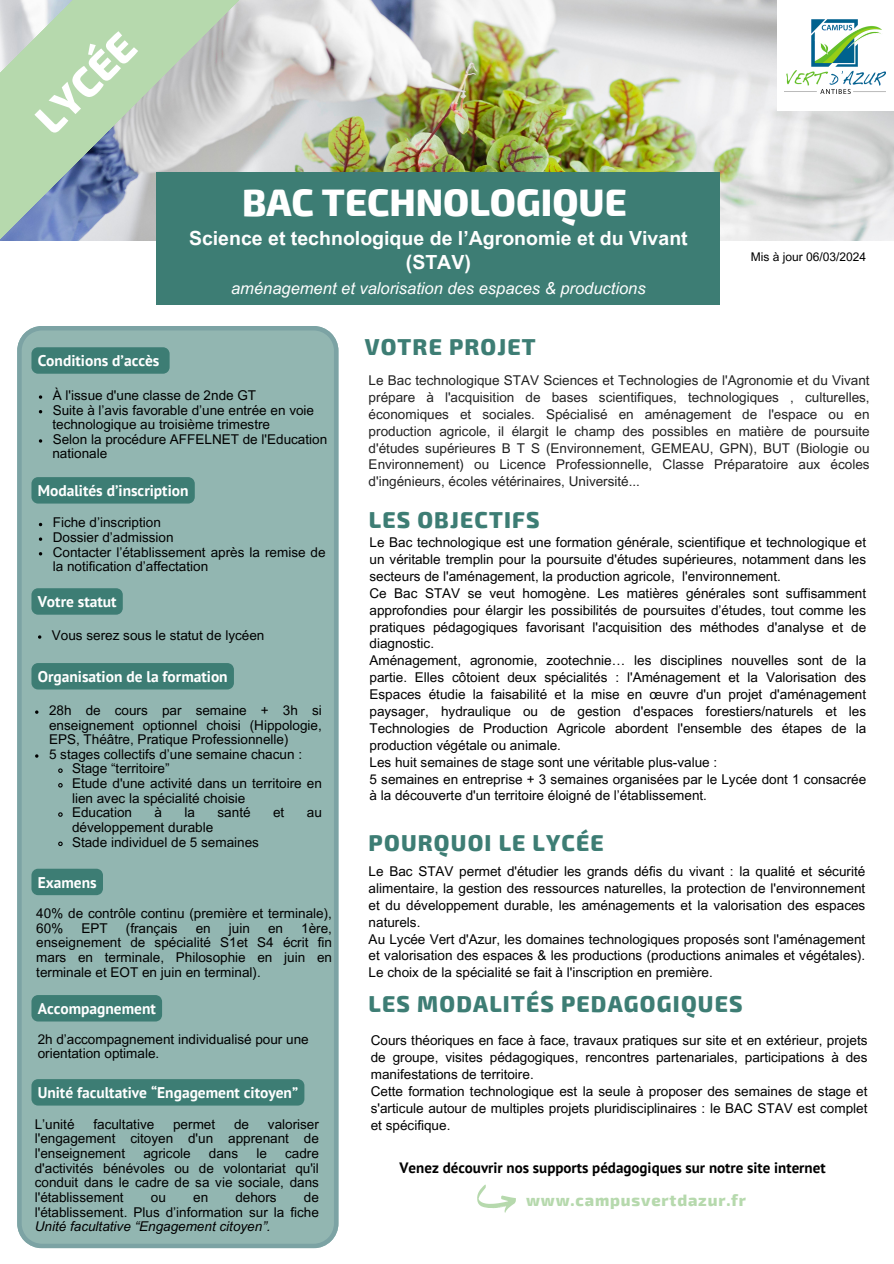
<style>
.page{position:relative;width:894px;height:1264px;background:#fff}
.page>*{position:absolute;margin:0;border:0;box-sizing:border-box;transform-origin:0 0}
.t1{font:800 41.4px "Exo 2";color:#fff}
.t2{font:800 37.5px "Exo 2";color:#fff}
.t3{font:800 22.5px "Exo 2";letter-spacing:.05em;color:#3d7d74}
.t4{font:700 19.5px/24.8px "Arial MT Pro";color:#fefefe;text-align:center}
.t5{font:italic 16.5px "Arial MT Pro";color:#fefefe}
.t6{font:800 16.2px "Exo 2";letter-spacing:.05em;color:#b6d9ad}
.t7{font:700 15.45px "PT Sans";color:#fff}
.t8{font:700 15px "PT Sans";color:#000}
.t9{font:13.5px/16.8px "Arial MT Pro";color:#000}
.t10{font:13.5px/16.8px "Arial MT Pro";color:#222;text-align:justify}
.t11{font:italic 13.5px "Arial MT Pro";color:#000}
.t12{font:12px "Arial MT Pro";color:#000}
</style>
<div class="page">
<div style="left:17px;top:326px;width:321px;height:921px;background:#92b6b1"></div>
<img style="left:270px;top:0;width:623px;height:241px">
<div style="left:777px;top:0;width:116px;height:111px;background:#fff"></div>
<img style="left:784px;top:19px;width:101px;height:74px">
<div style="left:157px;top:172px;width:562px;height:132px;background:#3d7d74"></div>
<svg style="left:0;top:0;width:270px;height:259px"></svg>
<svg style="left:477px;top:1184px;width:39px;height:28px"></svg>
<svg style="left:31px;top:347px;width:138px;height:27px;background:#3f7e75"></svg>
<svg style="left:39px;top:395px;width:3px;height:4px"></svg>
<div style="left:31px;top:477px;width:164px;height:26px;background:#3d7d74"></div>
<svg style="left:39px;top:537px;width:3px;height:4px"></svg>
<div style="left:31px;top:588px;width:92px;height:26px;background:#3d7d74"></div>
<svg style="left:31px;top:868px;width:72px;height:27px;background:#417f77"></svg>
<div style="left:31px;top:995px;width:131px;height:26px;background:#3d7d74"></div>
<div style="left:31px;top:663px;width:203px;height:26px;background:#3d7d74"></div>
<svg style="left:57px;top:767px;width:6px;height:6px"></svg>
<svg style="left:57px;top:782px;width:6px;height:6px"></svg>
<svg style="left:57px;top:811px;width:6px;height:6px"></svg>
<svg style="left:57px;top:840px;width:6px;height:7px"></svg>
<div style="left:31px;top:1079px;width:273px;height:26px;background:#3d7d74"></div>
<p class="t1" style="left:23px;top:107px;width:124px;rotate:-45deg">LYCÉE</p>
<p class="t2" style="left:242px;top:177px;width:386px">BAC TECHNOLOGIQUE</p>
<h3 class="t4" style="left:189px;top:228px;width:500px">Science et technologique de l’Agronomie et du Vivant (STAV)</h3>
<p class="t5" style="left:231px;top:282px;width:416px">aménagement et valorisation des espaces &amp; productions</p>
<h1 class="t12" style="left:750px;top:252px;width:117px">Mis à jour 06/03/2024</h1>
<h4 class="t7" style="left:38px;top:350px;width:123px">Conditions d’accès</h4>
<h6 class="t9" style="left:53px;top:388px;width:205px">À l'issue d'une classe de 2nde GT</h6>
<h4 class="t9" style="left:53px;top:403px;width:263px">Suite à l’avis favorable d’une entrée en voie</h4>
<h6 class="t9" style="left:52px;top:417px;width:219px">technologique au troisième trimestre</h6>
<h4 class="t9" style="left:53px;top:432px;width:276px">Selon la procédure AFFELNET de l'Education</h4>
<h6 class="t9" style="left:52px;top:447px;width:56px">nationale</h6>
<p class="t7" style="left:38px;top:480px;width:152px">Modalités d’inscription</p>
<h6 class="t9" style="left:53px;top:516px;width:110px">Fiche d’inscription</h6>
<p class="t9" style="left:53px;top:530px;width:122px">Dossier d’admission</p>
<h6 class="t9" style="left:53px;top:546px;width:274px;line-height:14.7px">Contacter l’établissement après la remise de la notification d’affectation</h6>
<p class="t7" style="left:38px;top:591px;width:80px">Votre statut</p>
<p class="t9" style="left:52px;top:628px;width:214px">Vous serez sous le statut de lycéen</p>
<p class="t7" style="left:38px;top:666px;width:191px">Organisation de la formation</p>
<p class="t9" style="left:49px;top:703px;width:274px">28h de cours par semaine + 3h si</p>
<p class="t9" style="left:49px;top:718px;width:274px">enseignement optionnel choisi (Hippologie,</p>
<p class="t9" style="left:49px;top:732px;width:241px">EPS, Théâtre, Pratique Professionnelle)</p>
<p class="t9" style="left:49px;top:747px;width:254px">5 stages collectifs d’une semaine chacun :</p>
<p class="t9" style="left:72px;top:762px;width:99px">Stage “territoire”</p>
<p class="t9" style="left:72px;top:776px;width:251px">Etude d'une activité dans un territoire en</p>
<p class="t9" style="left:72px;top:791px;width:175px">lien avec la spécialité choisie</p>
<p class="t9" style="left:72px;top:806px;width:62px">Education</p>
<p class="t9" style="left:154px;top:806px;width:9px">à</p>
<p class="t9" style="left:184px;top:806px;width:12px">la</p>
<p class="t9" style="left:217px;top:806px;width:35px">santé</p>
<p class="t9" style="left:273px;top:806px;width:13px">et</p>
<p class="t9" style="left:307px;top:806px;width:17px">au</p>
<p class="t9" style="left:72px;top:821px;width:188px;line-height:14.7px">développement durable<br>Stade individuel de 5 semaines</p>
<p class="t7" style="left:38px;top:871px;width:61px">Examens</p>
<p class="t9" style="left:36px;top:907px;width:297px;line-height:14.7px">40% de contrôle continu (première et terminale),<br>60%</p>
<p class="t9" style="left:81px;top:921px;width:28px">EPT</p>
<p class="t9" style="left:126px;top:921px;width:53px">(français</p>
<p class="t9" style="left:196px;top:921px;width:17px">en</p>
<p class="t9" style="left:229px;top:921px;width:23px">juin</p>
<p class="t9" style="left:268px;top:921px;width:17px">en</p>
<p class="t9" style="left:36px;top:922px;width:297px;line-height:14.7px;text-align:justify;text-indent:265px">1ère, enseignement de spécialité S1et S4 écrit fin mars en terminale, Philosophie en juin en terminale et EOT en juin en terminal).</p>
<p class="t7" style="left:38px;top:998px;width:120px">Accompagnement</p>
<h6 class="t9" style="left:38px;top:1033px;width:272px;line-height:14.7px">2h d’accompagnement individualisé pour une orientation optimale.</h6>
<p class="t7" style="left:38px;top:1082px;width:262px">Unité facultative “Engagement citoyen”</p>
<p class="t9" style="left:35px;top:1117px;width:41px">L’unité</p>
<p class="t9" style="left:93px;top:1117px;width:62px">facultative</p>
<p class="t9" style="left:173px;top:1117px;width:44px">permet</p>
<p class="t9" style="left:234px;top:1117px;width:17px">de</p>
<p class="t9" style="left:35px;top:1118px;width:285px;line-height:14.7px;text-align:justify;text-indent:233px">valoriser l'engagement citoyen d'un apprenant de l'enseignement</p>
<p class="t9" style="left:35px;top:1147px;width:285px;line-height:14.7px;text-align:justify;text-indent:250px">cadre d'activités bénévoles ou de volontariat qu'il conduit dans le cadre de sa vie sociale, dans l'établissement</p>
<p class="t9" style="left:143px;top:1146px;width:49px">agricole</p>
<p class="t9" style="left:209px;top:1146px;width:31px">dans</p>
<p class="t9" style="left:256px;top:1146px;width:12px">le</p>
<p class="t9" style="left:35px;top:1191px;width:285px;line-height:14.7px;text-align:right">de<br>l'établissement. Plus d’information sur la fiche</p>
<p class="t11" style="left:35px;top:1221px;width:237px">Unité facultative “Engagement citoyen”.</p>
<p class="t9" style="left:151px;top:1190px;width:17px">ou</p>
<p class="t9" style="left:193px;top:1190px;width:17px">en</p>
<p class="t9" style="left:235px;top:1190px;width:43px">dehors</p>
<p class="t3" style="left:364px;top:332px;width:172px">VOTRE PROJET</p>
<p class="t10" style="left:368px;top:373px;width:502px">Le Bac technologique STAV Sciences et Technologies de l'Agronomie et du Vivant prépare à l'acquisition de bases scientifiques, technologiques , culturelles, économiques et sociales. Spécialisé en aménagement de l'espace ou en production agricole, il élargit le champ des possibles en matière de poursuite d'études supérieures B T S (Environnement, GEMEAU, GPN), BUT (Biologie ou Environnement) ou Licence Professionnelle, Classe Préparatoire aux écoles d'ingénieurs, écoles vétérinaires, Université...</p>
<p class="t3" style="left:369px;top:505px;width:172px">LES OBJECTIFS</p>
<h6 class="t9" style="left:369px;top:535px;width:498px">Le Bac technologique est une formation générale, scientifique et technologique et un véritable tremplin pour la poursuite d'études supérieures, notamment dans les secteurs de l'aménagement, la production agricole, l'environnement.<br>Ce Bac STAV se veut homogène. Les matières générales sont suffisamment approfondies pour élargir les possibilités de poursuites d’études, tout comme les pratiques pédagogiques favorisant l'acquisition des méthodes d'analyse et de diagnostic.<br>Aménagement, agronomie, zootechnie… les disciplines nouvelles sont de la partie. Elles côtoient deux spécialités : l'Aménagement et la Valorisation des Espaces étudie la faisabilité et la mise en œuvre d'un projet d'aménagement paysager, hydraulique ou de gestion d'espaces forestiers/naturels et les Technologies de Production Agricole abordent l'ensemble des étapes de la production végétale ou animale.<br>Les huit semaines de stage sont une véritable plus-value :</h6>
<p class="t9" style="left:369px;top:772px;width:498px">5 semaines en entreprise + 3 semaines organisées par le Lycée dont 1 consacrée à la découverte d'un territoire éloigné de l’établissement.</p>
<p class="t3" style="left:368px;top:827px;width:237px">POURQUOI LE LYCÉE</p>
<p class="t9" style="left:368px;top:864px;width:498px">Le Bac STAV permet d'étudier les grands défis du vivant : la qualité et sécurité alimentaire, la gestion des ressources naturelles, la protection de l'environnement et du développement durable, les aménagements et la valorisation des espaces naturels.<br>Au Lycée Vert d'Azur, les domaines technologiques proposés sont l'aménagement et valorisation des espaces &amp; les productions (productions animales et végétales).<br>Le choix de la spécialité se fait à l'inscription en première.</p>
<p class="t3" style="left:368px;top:989px;width:375px">LES MODALITÉS PEDAGOGIQUES</p>
<p class="t9" style="left:371px;top:1033px;width:498px">Cours théoriques en face à face, travaux pratiques sur site et en extérieur, projets de groupe, visites pédagogiques, rencontres partenariales, participations à des manifestations de territoire.<br>Cette formation technologique est la seule à proposer des semaines de stage et s'articule autour de multiples projets pluridisciplinaires : le BAC STAV est complet et spécifique.</p>
<p class="t8" style="left:399px;top:1157px;width:427px">Venez découvrir nos supports pédagogiques sur notre site internet</p>
<p class="t6" style="left:526px;top:1189px;width:221px">www.campusvertdazur.fr</p>
</div>
